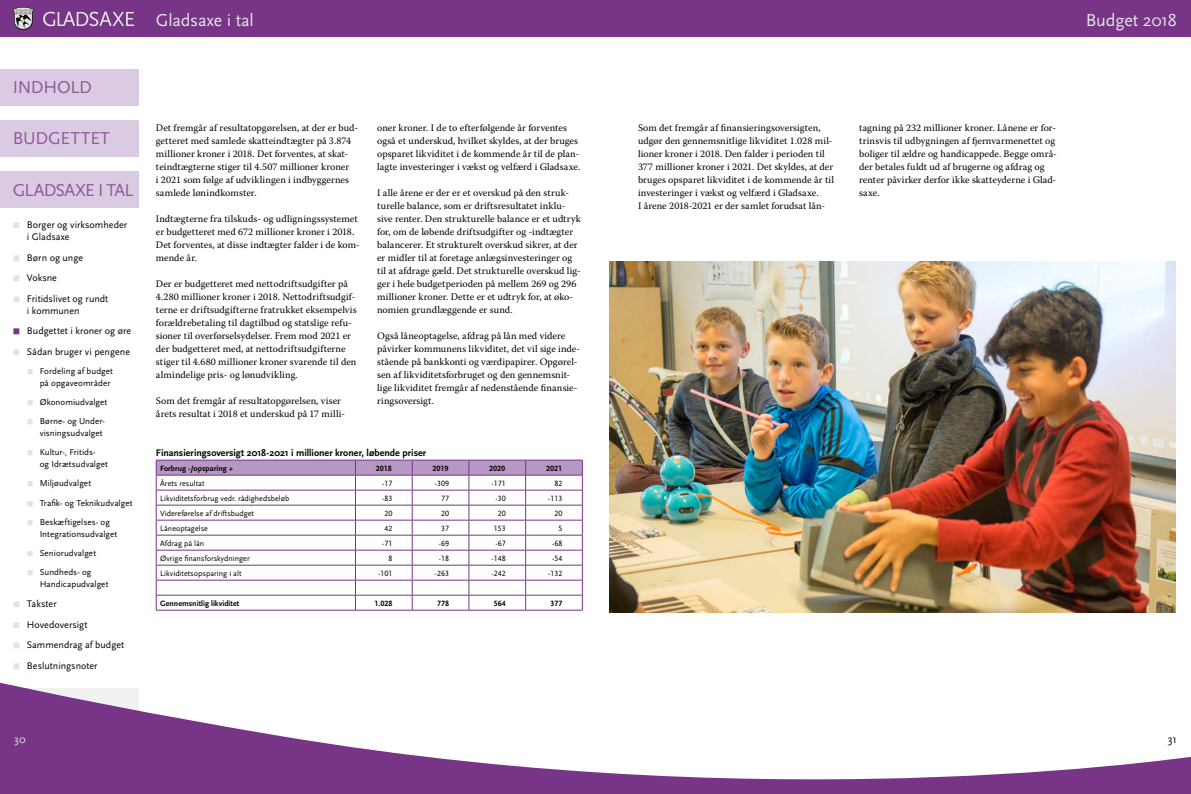
<style>
.page{position:relative;width:1191px;height:794px;background:#fff}
.page>*{position:absolute;margin:0;border:0;box-sizing:border-box;transform-origin:0 0}
.t1{font:18px "Scala Sans";letter-spacing:-.01em;color:#e3e3e3}
.t2{font:18px "Scala Sans";letter-spacing:-.015em;color:#905a9d}
.t3{font:18px "Scala Sans";letter-spacing:-.04em;color:#905a9d}
.t4{font:11.5px "Scala Sans";color:#e3e3e3}
.t5{font:11.5px "Scala Sans";color:#000}
.Brødtekst{font:10px/13px "Warnock Pro";letter-spacing:.005em;color:#000}
.t6{font:10px/12px "Scala Sans";color:#000}
.Tabel_rubrik_OVER_ta{font:700 10px "Scala Sans";color:#000}
.Menu_tekst_niv__1{font:10px "Wingdings";color:#783487}
.t7{font:9px/12px "Scala Sans";letter-spacing:.005em;color:#000}
.Tabel_tekst{font:8px "Scala Sans LF";color:#000}
.Tabel_tekst_fed{font:700 8px "Scala Sans LF";color:#000}
.s1{color:#e3e3e3}
</style>
<div class="page">
<div style="left:0;top:0;width:1191px;height:37px;background:#783487"></div>
<svg style="left:0;top:590px;width:1191px;height:204px"></svg>
<div style="left:0;top:69px;width:139px;height:37px;background:#dacbe3"></div>
<div style="left:0;top:120px;width:139px;height:37px;background:#dacbe3"></div>
<div style="left:0;top:171px;width:139px;height:37px;background:#dacbe3"></div>
<svg style="left:13px;top:7px;width:21px;height:23px"></svg>
<svg style="left:43px;top:12px;width:91px;height:14px"></svg>
<svg style="left:156px;top:460px;width:427px;height:150px"></svg>
<hr style="left:156px;top:610px;width:199px;height:1px;background:#783487">
<hr style="left:355px;top:610px;width:57px;height:1px;background:#783487">
<hr style="left:412px;top:610px;width:57px;height:1px;background:#783487">
<hr style="left:469px;top:610px;width:56px;height:1px;background:#783487">
<hr style="left:525px;top:610px;width:57px;height:1px;background:#783487">
<img style="left:609px;top:262px;width:566px;height:350px">
<h1 class="t2" style="left:13px;top:78px;width:81px">INDHOLD</h1>
<h1 class="t2" style="left:13px;top:129px;width:99px">BUDGETTET</h1>
<h1 class="t3" style="left:13px;top:180px;width:122px">GLADSAXE I TAL</h1>
<p class="t6" style="left:27px;top:219px;width:102px;text-indent:-14px"><span class="s1">■</span> Borger og virksomheder i Gladsaxe</p>
<p class="t6" style="left:13px;top:252px;width:72px"><span class="s1">■</span> Børn og unge</p>
<p class="t6" style="left:13px;top:272px;width:46px"><span class="s1">■</span> Voksne</p>
<p class="t6" style="left:27px;top:293px;width:83px;text-indent:-14px"><span class="s1">■</span> Fritidslivet og rundt i kommunen</p>
<p class="t6" style="left:27px;top:325px;width:106px">Budgettet i kroner og øre</p>
<p class="t6" style="left:13px;top:346px;width:119px"><span class="s1">■</span> Sådan bruger vi pengene</p>
<p class="t7" style="left:27px;top:365px;width:88px;text-align:right"><span class="s1">■</span> Fordeling af budget på opgaveområder</p>
<p class="t7" style="left:27px;top:396px;width:82px"><span class="s1">■</span> Økonomiudvalget</p>
<p class="t7" style="left:27px;top:415px;width:79px;text-align:right"><span class="s1">■</span> Børne- og Under&shy;visningsudvalget</p>
<p class="t7" style="left:40px;top:446px;width:70px;text-indent:-13px"><span class="s1">■</span> Kultur-, Fritids-<br>og Idrætsudvalget</p>
<p class="t7" style="left:27px;top:478px;width:66px"><span class="s1">■</span> Miljøudvalget</p>
<p class="t7" style="left:27px;top:497px;width:107px"><span class="s1">■</span> Trafik- og Teknikudvalget</p>
<p class="t7" style="left:40px;top:516px;width:79px;text-indent:-13px"><span class="s1">■</span> Beskæftigelses- og<br>Integrationsudvalget</p>
<p class="t7" style="left:27px;top:547px;width:71px"><span class="s1">■</span> Seniorudvalget</p>
<p class="t7" style="left:40px;top:566px;width:70px;text-indent:-13px"><span class="s1">■</span> Sundheds- og<br>Handicapudvalget</p>
<p class="t6" style="left:13px;top:598px;width:46px"><span class="s1">■</span> Takster</p>
<p class="t6" style="left:13px;top:619px;width:76px"><span class="s1">■</span> Hovedoversigt</p>
<p class="t6" style="left:13px;top:639px;width:113px"><span class="s1">■</span> Sammendrag af budget</p>
<p class="t6" style="left:13px;top:660px;width:86px"><span class="s1">■</span> Beslutningsnoter</p>
<p class="Menu_tekst_niv__1" style="left:13px;top:326px;width:9px">■</p>
<h1 class="t1" style="left:156px;top:10px;width:99px">Gladsaxe i tal</h1>
<h1 class="t1" style="left:1085px;top:10px;width:93px">Budget 2018</h1>
<p class="Brødtekst" style="left:156px;top:121px;width:204px">Det fremgår af resultatopgørelsen, at der er bud&shy;getteret med samlede skatteindtægter på 3.874 millioner kroner i 2018. Det forventes, at skat&shy;teindtægterne stiger til 4.507 millioner kroner<br>i 2021 som følge af udviklingen i indbyggernes samlede lønindkomster.</p>
<p class="Brødtekst" style="left:156px;top:212px;width:205px">Indtægterne fra tilskuds- og udligningssystemet er budgetteret med 672 millioner kroner i 2018.<br>Det forventes, at disse indtægter falder i de kom&shy;mende år.</p>
<p class="Brødtekst" style="left:156px;top:277px;width:202px">Der er budgetteret med nettodriftsudgifter på 4.280 millioner kroner i 2018. Nettodriftsudgif&shy;terne er driftsudgifterne fratrukket eksempelvis forældrebetaling til dagtilbud og statslige refu&shy;sioner til overførselsydelser. Frem mod 2021 er der budgetteret med, at nettodriftsudgifterne stiger til 4.680 millioner kroner svarende til den almindelige pris- og lønudvikling.</p>
<p class="Brødtekst" style="left:156px;top:394px;width:191px">Som det fremgår af resultatopgørelsen, viser årets resultat i 2018 et underskud på 17 milli-</p>
<p class="Brødtekst" style="left:377px;top:121px;width:205px">oner kroner. I de to efterfølgende år forventes også et underskud, hvilket skyldes, at der bruges opsparet likviditet i de kommende år til de plan&shy;lagte investeringer i vækst og velfærd i Gladsaxe.</p>
<p class="Brødtekst" style="left:377px;top:186px;width:205px">I alle årene er der er et overskud på den struk&shy;turelle balance, som er driftsresultatet inklu&shy;sive renter. Den strukturelle balance er et udtryk for, om de løbende driftsudgifter og -indtægter balancerer. Et strukturelt overskud sikrer, at der er midler til at foretage anlægsinvesteringer og til at afdrage gæld. Det strukturelle overskud lig&shy;ger i hele budgetperioden på mellem 269 og 296 millioner kroner. Dette er et udtryk for, at øko&shy;nomien grundlæggende er sund.</p>
<p class="Brødtekst" style="left:377px;top:329px;width:204px">Også låneoptagelse, afdrag på lån med videre påvirker kommunens likviditet, det vil sige inde&shy;stående på bankkonti og værdipapirer. Opgørel&shy;sen af likviditetsforbruget og den gennemsnit&shy;lige likviditet fremgår af nedenstående finansie&shy;ringsoversigt.</p>
<p class="Tabel_rubrik_OVER_ta" style="left:156px;top:447px;width:272px">Finansieringsoversigt 2018-2021 i millioner kroner, løbende priser</p>
<p class="Tabel_tekst_fed" style="left:160px;top:464px;width:75px">Forbrug -/opsparing +</p>
<p class="Tabel_tekst_fed" style="left:376px;top:464px;width:17px">2018</p>
<p class="Tabel_tekst_fed" style="left:432px;top:464px;width:17px">2019</p>
<p class="Tabel_tekst_fed" style="left:489px;top:464px;width:17px">2020</p>
<p class="Tabel_tekst_fed" style="left:546px;top:464px;width:17px">2021</p>
<p class="Tabel_tekst" style="left:160px;top:479px;width:46px">Årets resultat</p>
<p class="Tabel_tekst" style="left:382px;top:479px;width:12px">-17</p>
<p class="Tabel_tekst" style="left:435px;top:479px;width:16px">-309</p>
<p class="Tabel_tekst" style="left:491px;top:479px;width:16px">-171</p>
<p class="Tabel_tekst" style="left:554px;top:479px;width:9px">82</p>
<p class="Tabel_tekst" style="left:160px;top:494px;width:131px">Likviditetsforbrug vedr. rådighedsbeløb</p>
<p class="Tabel_tekst" style="left:382px;top:494px;width:12px">-83</p>
<p class="Tabel_tekst" style="left:441px;top:494px;width:9px">77</p>
<p class="Tabel_tekst" style="left:495px;top:494px;width:12px">-30</p>
<p class="Tabel_tekst" style="left:548px;top:494px;width:16px">-113</p>
<p class="Tabel_tekst" style="left:160px;top:509px;width:95px">Videreførelse af driftsbudget</p>
<p class="Tabel_tekst" style="left:384px;top:509px;width:9px">20</p>
<p class="Tabel_tekst" style="left:441px;top:509px;width:9px">20</p>
<p class="Tabel_tekst" style="left:498px;top:509px;width:9px">20</p>
<p class="Tabel_tekst" style="left:554px;top:509px;width:9px">20</p>
<p class="Tabel_tekst" style="left:160px;top:524px;width:49px">Låneoptagelse</p>
<p class="Tabel_tekst" style="left:384px;top:524px;width:9px">42</p>
<p class="Tabel_tekst" style="left:441px;top:524px;width:9px">37</p>
<p class="Tabel_tekst" style="left:494px;top:524px;width:13px">153</p>
<p class="Tabel_tekst" style="left:558px;top:524px;width:5px">5</p>
<p class="Tabel_tekst" style="left:160px;top:539px;width:46px">Afdrag på lån</p>
<p class="Tabel_tekst" style="left:382px;top:539px;width:12px">-71</p>
<p class="Tabel_tekst" style="left:439px;top:539px;width:12px">-69</p>
<p class="Tabel_tekst" style="left:495px;top:539px;width:12px">-67</p>
<p class="Tabel_tekst" style="left:552px;top:539px;width:12px">-68</p>
<p class="Tabel_tekst" style="left:160px;top:554px;width:91px">Øvrige finansforskydninger</p>
<p class="Tabel_tekst" style="left:388px;top:554px;width:5px">8</p>
<p class="Tabel_tekst" style="left:439px;top:554px;width:12px">-18</p>
<p class="Tabel_tekst" style="left:491px;top:554px;width:16px">-148</p>
<p class="Tabel_tekst" style="left:552px;top:554px;width:12px">-54</p>
<p class="Tabel_tekst" style="left:160px;top:569px;width:83px">Likviditetsopsparing i alt</p>
<p class="Tabel_tekst" style="left:378px;top:569px;width:16px">-101</p>
<p class="Tabel_tekst" style="left:435px;top:569px;width:16px">-263</p>
<p class="Tabel_tekst" style="left:491px;top:569px;width:16px">-242</p>
<p class="Tabel_tekst" style="left:548px;top:569px;width:16px">-132</p>
<p class="Tabel_tekst_fed" style="left:160px;top:599px;width:81px">Gennemsnitlig likviditet</p>
<p class="Tabel_tekst_fed" style="left:374px;top:599px;width:20px">1.028</p>
<p class="Tabel_tekst_fed" style="left:437px;top:599px;width:13px">778</p>
<p class="Tabel_tekst_fed" style="left:494px;top:599px;width:13px">564</p>
<p class="Tabel_tekst_fed" style="left:550px;top:599px;width:13px">377</p>
<p class="Brødtekst" style="left:638px;top:121px;width:198px">Som det fremgår af finansieringsoversigten, udgør den gennemsnitlige likviditet 1.028 mil&shy;lioner kroner i 2018. Den falder i perioden til 377 millioner kroner i 2021. Det skyldes, at der bruges opsparet likviditet i de kommende år til investeringer i vækst og velfærd i Gladsaxe.</p>
<p class="Brødtekst" style="left:638px;top:199px;width:189px">I årene 2018-2021 er der samlet forudsat lån-</p>
<p class="Brødtekst" style="left:859px;top:121px;width:199px">tagning på 232 millioner kroner. Lånene er for&shy;trinsvis til udbygningen af fjernvarmenettet og boliger til ældre og handicappede. Begge områ&shy;der betales fuldt ud af brugerne og afdrag og renter påvirker derfor ikke skatteyderne i Glad&shy;saxe.</p>
<p class="t4" style="left:14px;top:733px;width:13px">30</p>
<p class="t5" style="left:1167px;top:733px;width:11px">31</p>
</div>
